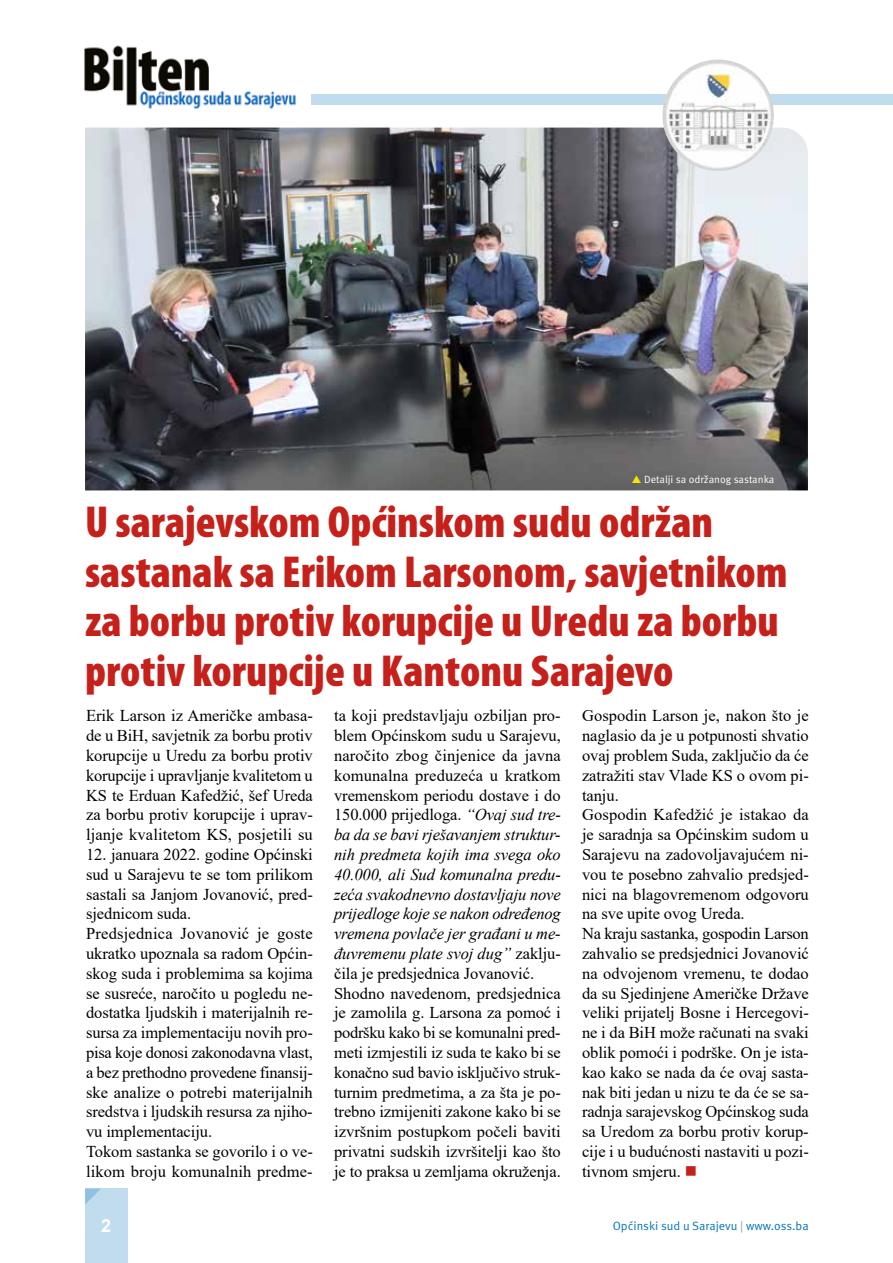
<style>
.page{position:relative;width:893px;height:1263px;background:#fff}
.page>*{position:absolute;margin:0;border:0;box-sizing:border-box;transform-origin:0 0}
.t1{font:900 condensed 45px/49.5px "Myriad Pro";color:#c6201b}
.t2{font:700 18px "Arial";color:#fff}
.t3{font:16.5px/19.8px "Times New Roman";letter-spacing:-.005em;color:#000}
.t4{font:12px "Meta Pro";color:#0074ba}
.t5{font:10.5px "Meta Pro";color:#fff}
.s1{font-style:italic}
.s2{color:#c6201b}
.s3{color:#969898}
</style>
<div class="page">
<img style="left:84px;top:45px;width:212px;height:64px">
<div style="left:311px;top:94px;width:582px;height:11px;background:#c0dced"></div>
<div style="left:85px;top:1188px;width:43px;height:75px;background:#c0dced"></div>
<svg style="left:85px;top:1188px;width:16px;height:17px"></svg>
<img style="left:85px;top:128px;width:723px;height:362px">
<img style="left:662px;top:60px;width:112px;height:111px;border-radius:56px">
<svg style="left:632px;top:476px;width:9px;height:7px"></svg>
<p class="t5" style="left:644px;top:473px;width:132px">Detalji sa održanog sastanka</p>
<h1 class="t1" style="left:85px;top:498px;width:704px">U sarajevskom Općinskom sudu održan sastanak sa Erikom Larsonom, savjetnikom za borbu protiv korupcije u Uredu za borbu protiv korupcije u Kantonu Sarajevo</h1>
<p class="t3" style="left:86px;top:705px;width:228px;text-align:justify">Erik Larson iz Američke ambasa&shy;de u BiH, savjetnik za borbu protiv korupcije u Uredu za borbu protiv korupcije i upravljanje kvalitetom u KS te Erduan Kafedžić, šef Ureda za borbu protiv korupcije i uprav&shy;ljanje kvalitetom KS, posjetili su</p>
<p class="t3" style="left:86px;top:844px;width:228px">12. januara 2022. godine Općinski sud u Sarajevu te se tom prilikom sastali sa Janjom Jovanović, pred&shy;sjednicom suda.<br>Predsjednica Jovanović je goste ukratko upoznala sa radom Općin&shy;skog suda i problemima sa kojima se susreće, naročito u pogledu ne&shy;dostatka ljudskih i materijalnih re&shy;sursa za implementaciju novih pro&shy;pisa koje donosi zakonodavna vlast, a bez prethodno provedene finansij&shy;ske analize o potrebi materijalnih sredstva i ljudskih resursa za njiho&shy;vu implementaciju.<br>Tokom sastanka se govorilo i o ve&shy;likom broju komunalnih predme-</p>
<p class="t3" style="left:334px;top:705px;width:228px">ta koji predstavljaju ozbiljan pro&shy;blem Općinskom sudu u Sarajevu, naročito zbog činjenice da javna komunalna preduzeća u kratkom vremenskom periodu dostave i do 150.000 prijedloga. <span class="s1">“Ovaj sud tre&shy;ba da se bavi rješavanjem struktur&shy;nih predmeta kojih ima svega oko 40.000, ali Sud komunalna predu&shy;zeća svakodnevno dostavljaju nove prijedloge koje se nakon određenog vremena povlače jer građani u me&shy;đuvremenu plate svoj dug”</span> zaklju&shy;čila je predsjednica Jovanović.<br>Shodno navedenom, predsjednica je zamolila g. Larsona za pomoć i podršku kako bi se komunalni pred&shy;meti izmjestili iz suda te kako bi se konačno sud bavio isključivo struk&shy;turnim predmetima, a za šta je po&shy;trebno izmijeniti zakone kako bi se izvršnim postupkom počeli baviti privatni sudskih izvršitelji kao što je to praksa u zemljama okruženja.</p>
<p class="t3" style="left:582px;top:705px;width:228px">Gospodin Larson je, nakon što je naglasio da je u potpunosti shvatio ovaj problem Suda, zaključio da će zatražiti stav Vlade KS o ovom pi&shy;tanju.<br>Gospodin Kafedžić je istakao da je saradnja sa Općinskim sudom u<br>Sarajevu na zadovoljavajućem ni&shy;vou te posebno zahvalio predsjed&shy;nici na blagovremenom odgovoru na sve upite ovog Ureda.<br>Na kraju sastanka, gospodin Larson zahvalio se predsjednici Jovanović na odvojenom vremenu, te dodao da su Sjedinjene Američke Države veliki prijatelj Bosne i Hercegovi&shy;ne i da BiH može računati na svaki oblik pomoći i podrške. On je ista&shy;kao kako se nada da će ovaj sasta&shy;nak biti jedan u nizu te da će se sa&shy;radnja sarajevskog Općinskog suda sa Uredom za borbu protiv korup&shy;cije i u budućnosti nastaviti u pozi&shy;tivnom smjeru. <span class="s2">■</span></p>
<p class="t2" style="left:101px;top:1213px;width:12px">2</p>
<p class="t4" style="left:613px;top:1218px;width:197px">Općinski sud u Sarajevu <span class="s3">|</span> www.oss.ba</p>
</div>
